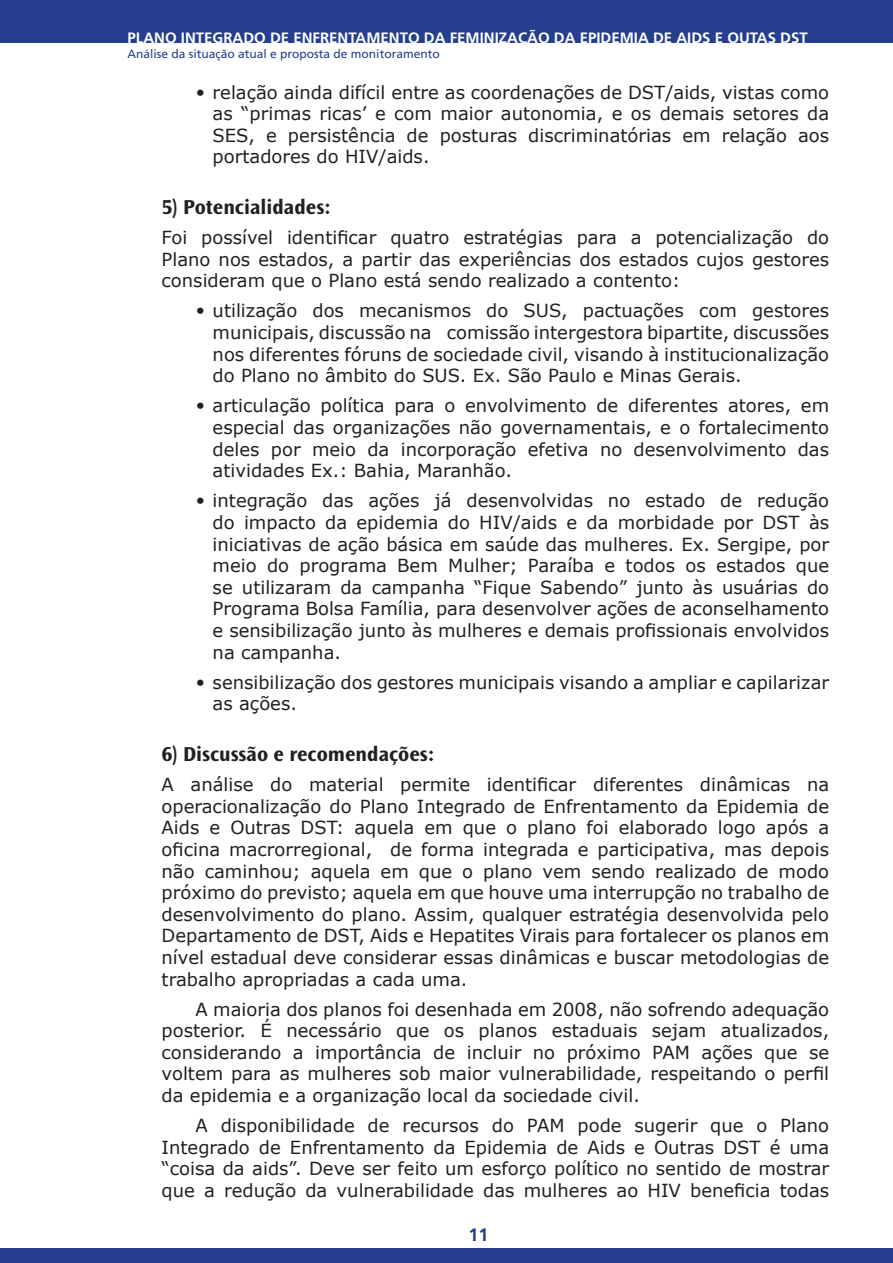
<style>
.page{position:relative;width:893px;height:1263px;background:#fff}
.page>*{position:absolute;margin:0;border:0;box-sizing:border-box;transform-origin:0 0}
.t1{font:700 21px "Ocean Sans Std";color:#231f20}
.t2{font:18px/21.6px "Verdana";color:#231f20;text-align:justify}
.t3{font:700 18px "Frutiger LT Std";color:#253f8e}
.t4{font:700 15px "Frutiger LT Std";color:#fff}
.t5{font:12px "Frutiger LT Std";color:#253f8e}
.s1{font-family:"Frutiger LT Std";font-weight:700;font-style:italic}
</style>
<div class="page">
<div style="left:0;top:0;width:893px;height:43px;background:#253f8e"></div>
<div style="left:0;top:1248px;width:893px;height:15px;background:#253f8e"></div>
<p class="t4" style="left:128px;top:29px;width:682px">PLANO INTEGRADO DE ENFRENTAMENTO DA FEMINIZAÇÃO DA EPIDEMIA DE AIDS E OUTAS DST</p>
<p class="t5" style="left:128px;top:46px;width:314px">Análise da situação atual e proposta de monitoramento</p>
<p class="t2" style="left:213px;top:81px;width:618px;text-indent:-17px"><span class="s1">•</span> relação ainda difícil entre as coordenações de DST/aids, vistas como as “primas ricas’ e com maior autonomia, e os demais setores da SES, e persistência de posturas discriminatórias em relação aos portadores do HIV/aids.</p>
<p class="t1" style="left:162px;top:195px;width:171px">5) Potencialidades:</p>
<p class="t2" style="left:162px;top:227px;width:669px">Foi possível identificar quatro estratégias para a potencialização do Plano nos estados, a partir das experiências dos estados cujos gestores consideram que o Plano está sendo realizado a contento:</p>
<p class="t2" style="left:213px;top:300px;width:618px;text-indent:-17px"><span class="s1">•</span> utilização dos mecanismos do SUS, pactuações com gestores municipais, discussão na comissão intergestora bipartite, discussões nos diferentes fóruns de sociedade civil, visando à institucionalização do Plano no âmbito do SUS. Ex. São Paulo e Minas Gerais.</p>
<p class="t2" style="left:213px;top:395px;width:618px;text-indent:-17px"><span class="s1">•</span> articulação política para o envolvimento de diferentes atores, em especial das organizações não governamentais, e o fortalecimento deles por meio da incorporação efetiva no desenvolvimento das atividades Ex.: Bahia, Maranhão.</p>
<p class="t2" style="left:213px;top:490px;width:618px;text-indent:-17px"><span class="s1">•</span> integração das ações já desenvolvidas no estado de redução do impacto da epidemia do HIV/aids e da morbidade por DST às iniciativas de ação básica em saúde das mulheres. Ex. Sergipe, por meio do programa Bem Mulher; Paraíba e todos os estados que se utilizaram da campanha “Fique Sabendo” junto às usuárias do Programa Bolsa Família, para desenvolver ações de aconselhamento e sensibilização junto às mulheres e demais profissionais envolvidos na campanha.</p>
<p class="t2" style="left:213px;top:671px;width:618px;text-indent:-17px"><span class="s1">•</span> sensibilização dos gestores municipais visando a ampliar e capilarizar as ações.</p>
<p class="t1" style="left:162px;top:742px;width:275px">6) Discussão e recomendações:</p>
<p class="t2" style="left:162px;top:774px;width:669px">A análise do material permite identificar diferentes dinâmicas na operacionalização do Plano Integrado de Enfrentamento da Epidemia de Aids e Outras DST: aquela em que o plano foi elaborado logo após a oficina macrorregional, de forma integrada e participativa, mas depois não caminhou; aquela em que o plano vem sendo realizado de modo próximo do previsto; aquela em que houve uma interrupção no trabalho de desenvolvimento do plano. Assim, qualquer estratégia desenvolvida pelo Departamento de DST, Aids e Hepatites Virais para fortalecer os planos em nível estadual deve considerar essas dinâmicas e buscar metodologias de trabalho apropriadas a cada uma.</p>
<p class="t2" style="left:162px;top:998px;width:669px;text-indent:34px">A maioria dos planos foi desenhada em 2008, não sofrendo adequação posterior. É necessário que os planos estaduais sejam atualizados, considerando a importância de incluir no próximo PAM ações que se voltem para as mulheres sob maior vulnerabilidade, respeitando o perfil da epidemia e a organização local da sociedade civil.</p>
<p class="t2" style="left:162px;top:1115px;width:669px;text-indent:34px">A disponibilidade de recursos do PAM pode sugerir que o Plano Integrado de Enfrentamento da Epidemia de Aids e Outras DST é uma “coisa da aids”. Deve ser feito um esforço político no sentido de mostrar que a redução da vulnerabilidade das mulheres ao HIV beneficia todas</p>
<p class="t3" style="left:468px;top:1224px;width:22px">11</p>
</div>
